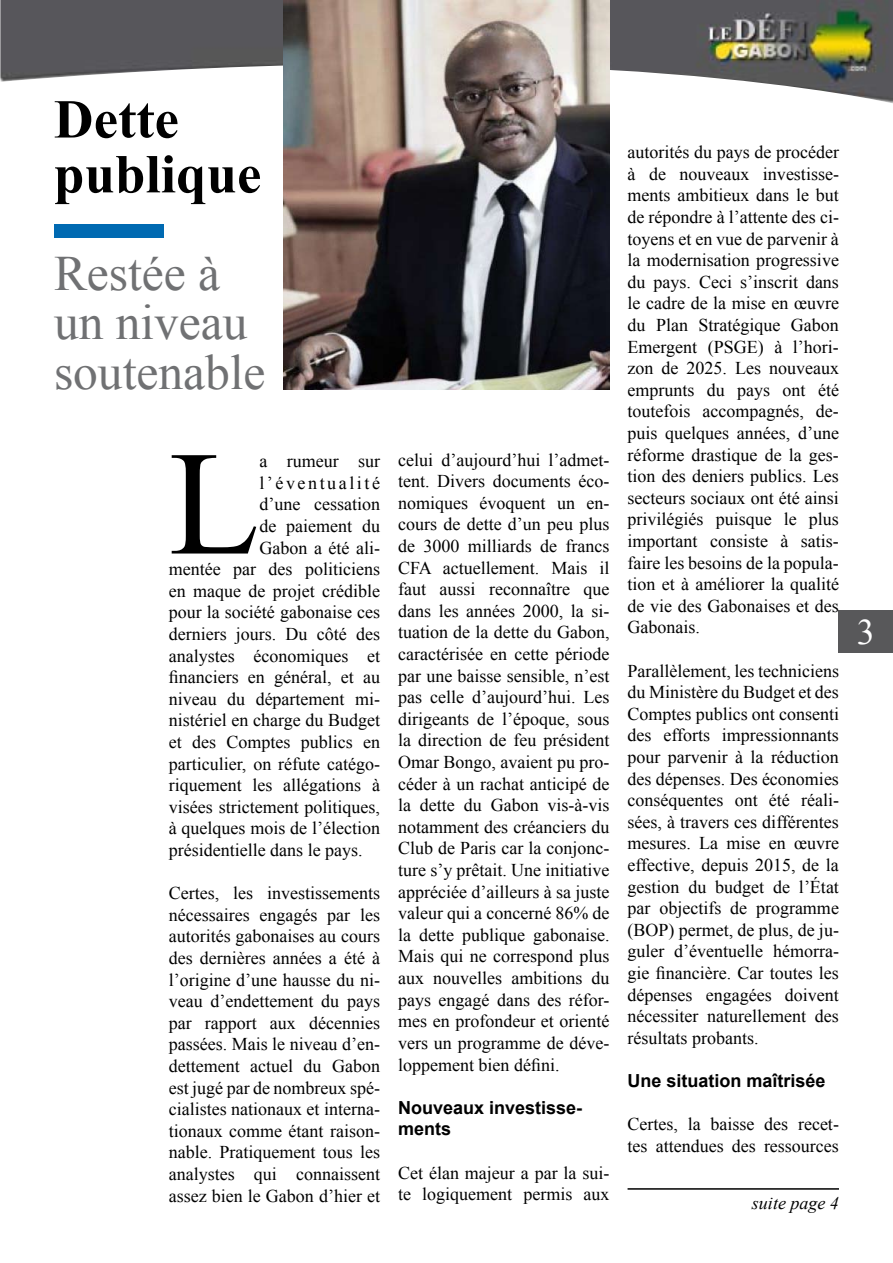
<style>
.page{position:relative;width:893px;height:1263px;background:#fff}
.page>*{position:absolute;margin:0;border:0;box-sizing:border-box;transform-origin:0 0}
.t1{font:148.5px "Times New Roman";color:#000}
.t2{font:700 54.9px/54.9px "Times New Roman";color:#000}
.t3{font:49.5px/49.9px "Times New Roman";color:#707173}
.t4{font:36px "Times New Roman";color:#fff}
.t5{font:18px/21.6px "Times New Roman";color:#000;text-align:justify}
.t6{font:700 18px/21.6px "Arial";color:#000}
.t7{font:18px "Times New Roman";letter-spacing:.14em;color:#000}
.t8{font:italic 18px "Times New Roman";color:#000}
</style>
<div class="page">
<div style="left:839px;top:610px;width:54px;height:43px;background:#58585a"></div>
<img style="left:0;top:0;width:893px;height:103px">
<div style="left:54px;top:225px;width:110px;height:13px;background:#006ab2"></div>
<img style="left:283px;top:0;width:327px;height:390px">
<hr style="left:628px;top:1188px;width:211px;height:2px;background:#000">
<h2 class="t2" style="left:54px;top:90px;width:209px">Dette publique</h2>
<h3 class="t3" style="left:54px;top:246px;width:213px">Restée à un niveau soutenable</h3>
<h1 class="t1" style="left:169px;top:399px;width:92px">L</h1>
<p class="t5" style="left:259px;top:450px;width:122px">a rumeur sur</p>
<p class="t7" style="left:259px;top:470px;width:122px">l’éventualité</p>
<p class="t5" style="left:259px;top:493px;width:122px">d’une cessation</p>
<p class="t5" style="left:259px;top:514px;width:122px">de paiement du</p>
<p class="t5" style="left:259px;top:536px;width:122px">Gabon a été ali-</p>
<p class="t5" style="left:169px;top:558px;width:213px">mentée par des politiciens</p>
<p class="t5" style="left:169px;top:579px;width:213px">en maque de projet crédible</p>
<p class="t5" style="left:169px;top:601px;width:213px">pour la société gabonaise ces</p>
<p class="t5" style="left:169px;top:622px;width:213px">derniers jours. Du côté des</p>
<p class="t5" style="left:169px;top:644px;width:213px">analystes économiques et</p>
<p class="t5" style="left:169px;top:666px;width:213px">financiers en général, et au</p>
<p class="t5" style="left:169px;top:687px;width:213px">niveau du département mi-</p>
<p class="t5" style="left:169px;top:709px;width:213px">nistériel en charge du Budget</p>
<p class="t5" style="left:169px;top:730px;width:213px">et des Comptes publics en</p>
<p class="t5" style="left:169px;top:752px;width:213px">particulier, on réfute catégo-</p>
<p class="t5" style="left:169px;top:774px;width:213px">riquement les allégations à</p>
<p class="t5" style="left:169px;top:795px;width:213px">visées strictement politiques,</p>
<p class="t5" style="left:169px;top:817px;width:213px">à quelques mois de l’élection</p>
<p class="t5" style="left:169px;top:838px;width:195px">présidentielle dans le pays.</p>
<p class="t5" style="left:169px;top:882px;width:213px">Certes, les investissements nécessaires engagés par les autorités gabonaises au cours des dernières années a été à l’origine d’une hausse du ni&shy;veau d’endettement du pays par rapport aux décennies passées. Mais le niveau d’en&shy;dettement actuel du Gabon est jugé par de nombreux spé&shy;cialistes nationaux et interna&shy;tionaux comme étant raison&shy;nable. Pratiquement tous les analystes qui connaissent assez bien le Gabon d’hier et</p>
<p class="t5" style="left:398px;top:448px;width:213px">celui d’aujourd’hui l’admet&shy;tent. Divers documents éco&shy;nomiques évoquent un en&shy;cours de dette d’un peu plus de 3000 milliards de francs CFA actuellement. Mais il faut aussi reconnaître que dans les années 2000, la si&shy;tuation de la dette du Gabon, caractérisée en cette période par une baisse sensible, n’est pas celle d’aujourd’hui. Les dirigeants de l’époque, sous la direction de feu président Omar Bongo, avaient pu pro&shy;céder à un rachat anticipé de la dette du Gabon vis-à-vis notamment des créanciers du Club de Paris car la conjonc&shy;ture s’y prêtait. Une initiative appréciée d’ailleurs à sa juste valeur qui a concerné 86% de la dette publique gabonaise.<br>Mais qui ne correspond plus aux nouvelles ambitions du pays engagé dans des réfor&shy;mes en profondeur et orienté vers un programme de déve&shy;loppement bien défini.</p>
<p class="t6" style="left:398px;top:1097px;width:186px">Nouveaux investisse&shy;ments</p>
<p class="t5" style="left:398px;top:1161px;width:213px">Cet élan majeur a par la sui&shy;te logiquement permis aux</p>
<p class="t5" style="left:628px;top:141px;width:213px">autorités du pays de procéder à de nouveaux investisse&shy;ments ambitieux dans le but de répondre à l’attente des ci&shy;toyens et en vue de parvenir à la modernisation progressive du pays. Ceci s’inscrit dans le cadre de la mise en œuvre du Plan Stratégique Gabon Emergent (PSGE) à l’hori&shy;zon de 2025. Les nouveaux emprunts du pays ont été toutefois accompagnés, de&shy;puis quelques années, d’une réforme drastique de la ges&shy;tion des deniers publics. Les secteurs sociaux ont été ainsi privilégiés puisque le plus important consiste à satis&shy;faire les besoins de la popula&shy;tion et à améliorer la qualité de vie des Gabonaises et des Gabonais.</p>
<p class="t5" style="left:628px;top:659px;width:213px">Parallèlement, les techniciens du Ministère du Budget et des Comptes publics ont consenti des efforts impressionnants pour parvenir à la réduction des dépenses. Des économies conséquentes ont été réali&shy;sées, à travers ces différentes mesures. La mise en œuvre effective, depuis 2015, de la gestion du budget de l’État par objectifs de programme (BOP) permet, de plus, de ju&shy;guler d’éventuelle hémorra&shy;gie financière. Car toutes les dépenses engagées doivent nécessiter naturellement des résultats probants.</p>
<p class="t6" style="left:628px;top:1070px;width:200px">Une situation maîtrisée</p>
<p class="t5" style="left:628px;top:1113px;width:213px">Certes, la baisse des recet&shy;tes attendues des ressources</p>
<p class="t8" style="left:752px;top:1190px;width:88px">suite page 4</p>
<h3 class="t4" style="left:857px;top:606px;width:19px">3</h3>
</div>
